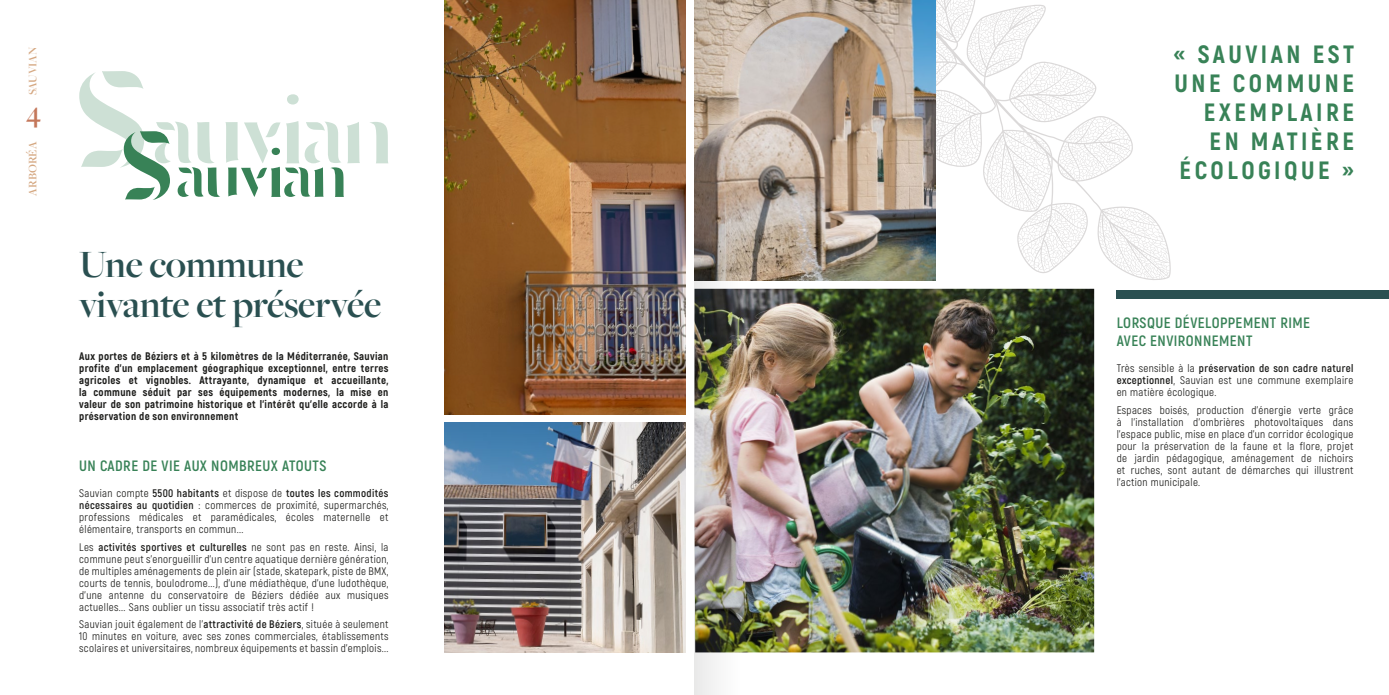
<style>
.page{position:relative;width:1389px;height:695px;background:#fff}
.page>*{position:absolute;margin:0;border:0;box-sizing:border-box;transform-origin:0 0}
.t1{font:600 40px/40px "Freight Big Pro";letter-spacing:-.01em;color:#2a5051}
.t2{font:600 30px "Freight Disp Pro";color:#c4775a}
.t3{font:800 25px/29px "Akrobat";letter-spacing:.14em;color:#388257;text-align:right}
.t4{font:700 15px/18px "Akrobat";letter-spacing:.03em;color:#388257}
.t5{font:600 12px "Freight Disp Pro";color:#d5a882}
.t6{font:600 12px "Freight Big Pro";letter-spacing:-.02em;color:#d5a882}
.t7{font:11px/12px "Akrobat";letter-spacing:.03em;color:#1d1d1b;text-align:justify}
.t8{font:800 11px/12px "Akrobat";letter-spacing:.03em;color:#1d1d1b;text-align:justify}
.s1{font-weight:700}
</style>
<div class="page">
<svg style="left:851px;top:0;width:320px;height:281px"></svg>
<img style="left:444px;top:0;width:242px;height:414px">
<img style="left:740px;top:0;width:196px;height:280px">
<img style="left:740px;top:289px;width:354px;height:363px">
<svg style="left:370px;top:122px;width:18px;height:41px"></svg>
<svg style="left:79px;top:71px;width:281px;height:129px"></svg>
<img style="left:445px;top:423px;width:241px;height:229px">
<div style="left:1117px;top:290px;width:272px;height:8px;background:#2a5051"></div>
<img style="left:694px;top:0;width:46px;height:694px">
<p class="t6" style="left:25px;top:95px;width:50px;rotate:-90deg">SAUVIAN</p>
<h2 class="t2" style="left:26px;top:93px;width:16px">4</h2>
<p class="t5" style="left:25px;top:196px;width:56px;rotate:-90deg">ARBORÉA</p>
<h1 class="t1" style="left:79px;top:243px;width:304px">Une commune vivante et préservée</h1>
<p class="t8" style="left:79px;top:350px;width:311px">Aux portes de Béziers et à 5 kilomètres de la Méditerranée, Sauvian profite d’un emplacement géographique exceptionnel, entre terres agricoles et vignobles. Attrayante, dynamique et accueillante, la commune séduit par ses équipements modernes, la mise en valeur de son patrimoine historique et l’intérêt qu’elle accorde à la préservation de son environnement</p>
<h3 class="t4" style="left:79px;top:456px;width:249px">UN CADRE DE VIE AUX NOMBREUX ATOUTS</h3>
<p class="t7" style="left:79px;top:487px;width:311px">Sauvian compte <span class="s1">5500 habitants</span> et dispose de <span class="s1">toutes les commodités nécessaires au quotidien</span> : commerces de proximité, supermarchés, professions médicales et paramédicales, écoles maternelle et élémentaire, transports en commun...</p>
<p class="t7" style="left:79px;top:541px;width:311px">Les <span class="s1">activités sportives et culturelles</span> ne sont pas en reste. Ainsi, la commune peut s’enorgueillir d’un centre aquatique dernière génération, de multiples aménagements de plein air (stade, skatepark, piste de BMX, courts de tennis, boulodrome...), d’une médiathèque, d’une ludothèque, d’une antenne du conservatoire de Béziers dédiée aux musiques actuelles... Sans oublier un tissu associatif très actif !</p>
<p class="t7" style="left:79px;top:618px;width:311px">Sauvian jouit également de l’<span class="s1">attractivité de Béziers</span>, située à seulement 10 minutes en voiture, avec ses zones commerciales, établissements scolaires et universitaires, nombreux équipements et bassin d’emplois...</p>
<h3 class="t3" style="left:1173px;top:39px;width:182px">« SAUVIAN EST<br>UNE COMMUNE<br>EXEMPLAIRE<br>EN MATIÈRE<br>ÉCOLOGIQUE »</h3>
<h3 class="t4" style="left:1117px;top:313px;width:195px">LORSQUE DÉVELOPPEMENT RIME<br>AVEC ENVIRONNEMENT</h3>
<p class="t7" style="left:1117px;top:362px;width:238px">Très sensible à la <span class="s1">préservation de son cadre naturel exceptionnel</span>, Sauvian est une commune exemplaire en matière écologique.</p>
<p class="t7" style="left:1117px;top:404px;width:238px">Espaces boisés, production d’énergie verte grâce à l’installation d’ombrières photovoltaïques dans l’espace public, mise en place d’un corridor écologique pour la préservation de la faune et la flore, projet de jardin pédagogique, aménagement de nichoirs et ruches, sont autant de démarches qui illustrent l’action municipale.</p>
</div>
